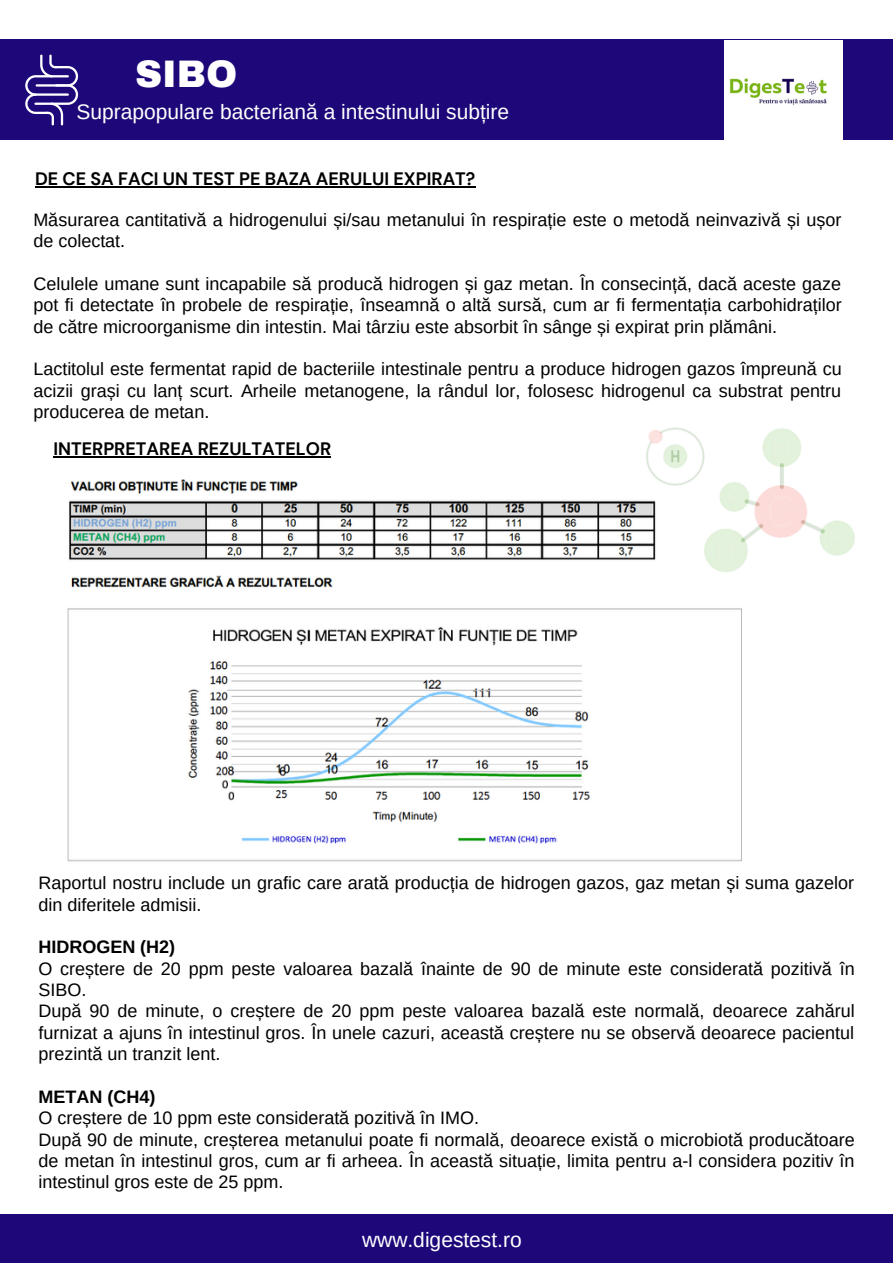
<style>
.page{position:relative;width:893px;height:1264px;background:#fff}
.page>*{position:absolute;margin:0;border:0;box-sizing:border-box;transform-origin:0 0}
.t1{font:900 37.5px "Archivo";color:#fff}
.t2{font:21px "Arimo";color:#fff}
.t3{font:18px/21.3px "Arimo";color:#000;text-align:justify}
.t4{font:700 18px "DM Sans";color:#000}
.t5{font:700 18px "Arimo";color:#000}
</style>
<div class="page">
<div style="left:0;top:39px;width:892px;height:100px;background:#1e0779"></div>
<div style="left:0;top:1214px;width:892px;height:48px;background:#1e0779"></div>
<svg style="left:25px;top:55px;width:53px;height:70px"></svg>
<img style="left:724px;top:41px;width:118px;height:98px">
<hr style="left:53px;top:456px;width:278px;height:1px;background:#000">
<img style="left:67px;top:479px;width:675px;height:383px">
<img style="left:646px;top:427px;width:208px;height:145px">
<hr style="left:35px;top:186px;width:440px;height:1px;background:#000">
<p class="t1" style="left:135px;top:54px;width:103px">SIBO</p>
<p class="t2" style="left:76px;top:100px;width:434px">Suprapopulare bacteriană a intestinului subțire</p>
<p class="t4" style="left:35px;top:167px;width:442px">DE CE SA FACI UN TEST PE BAZA AERULUI EXPIRAT?</p>
<p class="t3" style="left:33px;top:209px;width:809px">Măsurarea cantitativă a hidrogenului și/sau metanului în respirație este o metodă neinvazivă și ușor de colectat.</p>
<p class="t3" style="left:33px;top:273px;width:810px">Celulele umane sunt incapabile să producă hidrogen și gaz metan. În consecință, dacă aceste gaze pot fi detectate în probele de respirație, înseamnă o altă sursă, cum ar fi fermentația carbohidraților de către microorganisme din intestin. Mai târziu este absorbit în sânge și expirat prin plămâni.</p>
<p class="t3" style="left:33px;top:358px;width:809px">Lactitolul este fermentat rapid de bacteriile intestinale pentru a produce hidrogen gazos împreună cu acizii grași cu lanț scurt. Arheile metanogene, la rândul lor, folosesc hidrogenul ca substrat pentru producerea de metan.</p>
<p class="t4" style="left:53px;top:437px;width:279px">INTERPRETAREA REZULTATELOR</p>
<p class="t3" style="left:38px;top:872px;width:817px">Raportul nostru include un grafic care arată producția de hidrogen gazos, gaz metan și suma gazelor din diferitele admisii.</p>
<p class="t5" style="left:38px;top:937px;width:138px">HIDROGEN (H2)</p>
<p class="t3" style="left:38px;top:957px;width:817px">O creștere de 20 ppm peste valoarea bazală înainte de 90 de minute este considerată pozitivă în<br>SIBO.</p>
<p class="t3" style="left:38px;top:1000px;width:817px">După 90 de minute, o creștere de 20 ppm peste valoarea bazală este normală, deoarece zahărul furnizat a ajuns în intestinul gros. În unele cazuri, această creștere nu se observă deoarece pacientul prezintă un tranzit lent.</p>
<p class="t5" style="left:38px;top:1086px;width:118px">METAN (CH4)</p>
<p class="t3" style="left:38px;top:1107px;width:442px">O creștere de 10 ppm este considerată pozitivă în IMO.</p>
<p class="t3" style="left:38px;top:1128px;width:817px">După 90 de minute, creșterea metanului poate fi normală, deoarece există o microbiotă producătoare de metan în intestinul gros, cum ar fi arheea. În această situație, limita pentru a-l considera pozitiv în intestinul gros este de 25 ppm.</p>
<p class="t2" style="left:362px;top:1228px;width:161px">www.digestest.ro</p>
</div>
